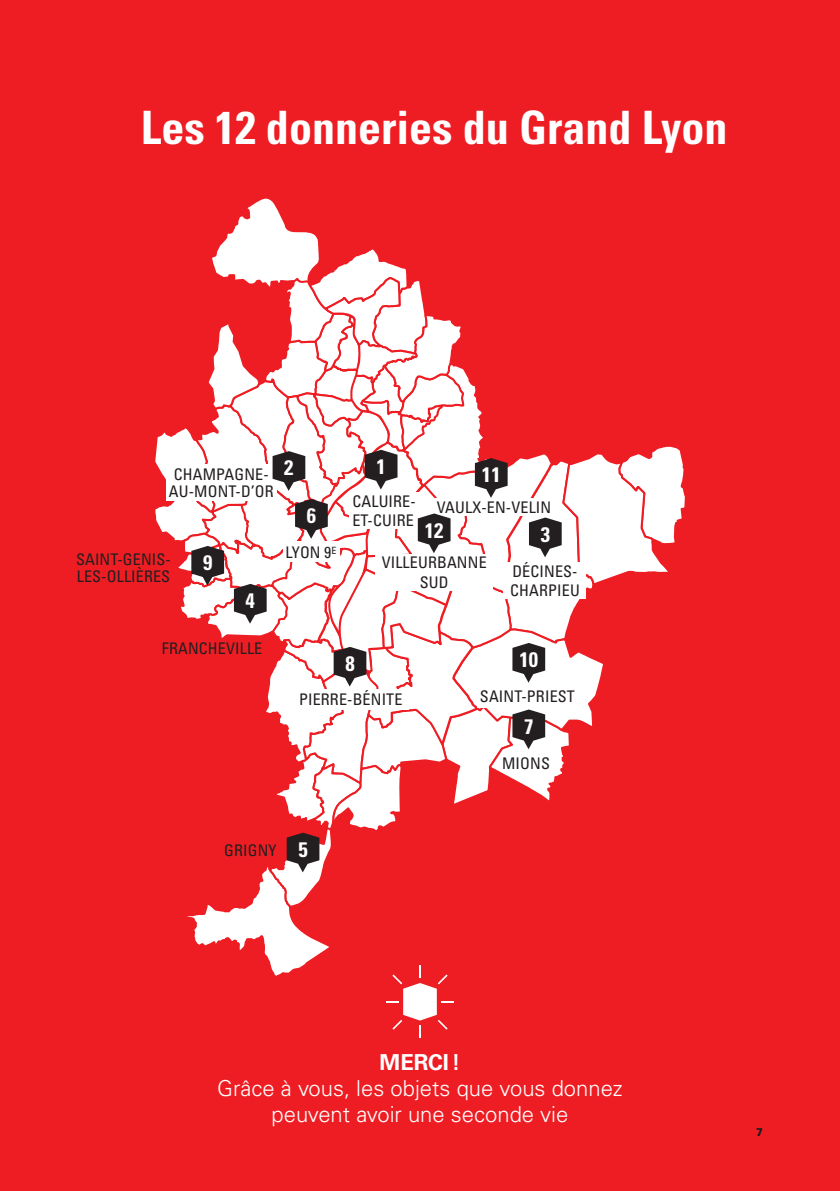
<style>
.page{position:relative;width:840px;height:1191px;background:#fff}
.page>*{position:absolute;margin:0;border:0;box-sizing:border-box;transform-origin:0 0}
.t1{font:700 condensed 46px "Univers LT Std";color:#fff}
.Chapeau{font:300 22px/26px "Univers LT Std";color:#fff;text-align:center}
.t2{font:700 condensed 21px "Univers LT Std";color:#fff}
.t3{font:condensed 16px/19.2px "Univers LT Std";letter-spacing:.01em;color:#231f20}
.t4{font:700 11px "Univers LT Std";color:#231f20}
.s1{font-weight:700}
</style>
<div class="page">
<div style="left:0;top:0;width:839px;height:1191px;background:#ee1d23"></div>
<svg style="left:155px;top:198px;width:530px;height:840px"></svg>
<p class="t1" style="left:141px;top:99px;width:587px">Les 12 donneries du Grand Lyon</p>
<p class="t3" style="left:169px;top:465px;width:106px;line-height:17px;text-align:center">CHAMPAGNE-<br>AU-MONT-D’OR</p>
<p class="t3" style="left:76px;top:551px;width:96px;line-height:17px">SAINT-GENIS-<br>LES-OLLIÈRES</p>
<p class="t2" style="left:203px;top:550px;width:11px">9</p>
<p class="t2" style="left:245px;top:588px;width:11px">4</p>
<p class="t2" style="left:284px;top:455px;width:11px">2</p>
<p class="t2" style="left:306px;top:503px;width:11px">6</p>
<p class="t3" style="left:285px;top:542px;width:53px">LYON 9<sup>E</sup></p>
<p class="t2" style="left:376px;top:453px;width:11px">1</p>
<p class="t2" style="left:481px;top:462px;width:20px">11</p>
<p class="t3" style="left:352px;top:491px;width:65px">CALUIRE-<br>ET-CUIRE</p>
<p class="t3" style="left:381px;top:553px;width:106px;text-align:center">VILLEURBANNE<br>SUD</p>
<p class="t3" style="left:436px;top:497px;width:116px">VAULX-EN-VELIN</p>
<p class="t2" style="left:424px;top:517px;width:20px">12</p>
<p class="t2" style="left:540px;top:521px;width:11px">3</p>
<p class="t3" style="left:510px;top:561px;width:71px">DÉCINES-<br>CHARPIEU</p>
<p class="t3" style="left:162px;top:638px;width:102px">FRANCHEVILLE</p>
<p class="t2" style="left:345px;top:650px;width:11px">8</p>
<p class="t3" style="left:299px;top:689px;width:105px">PIERRE-BÉNITE</p>
<p class="t2" style="left:519px;top:647px;width:20px">10</p>
<p class="t3" style="left:479px;top:686px;width:96px">SAINT-PRIEST</p>
<p class="t2" style="left:524px;top:713px;width:11px">7</p>
<p class="t3" style="left:502px;top:753px;width:49px">MIONS</p>
<p class="t3" style="left:224px;top:840px;width:54px">GRIGNY</p>
<p class="t2" style="left:298px;top:836px;width:11px">5</p>
<p class="Chapeau" style="left:217px;top:1049px;width:407px"><span class="s1">MERCI!<br></span>Grâce à vous, les objets que vous donnez peuvent avoir une seconde vie</p>
<p class="t4" style="left:756px;top:1125px;width:8px">7</p>
</div>
